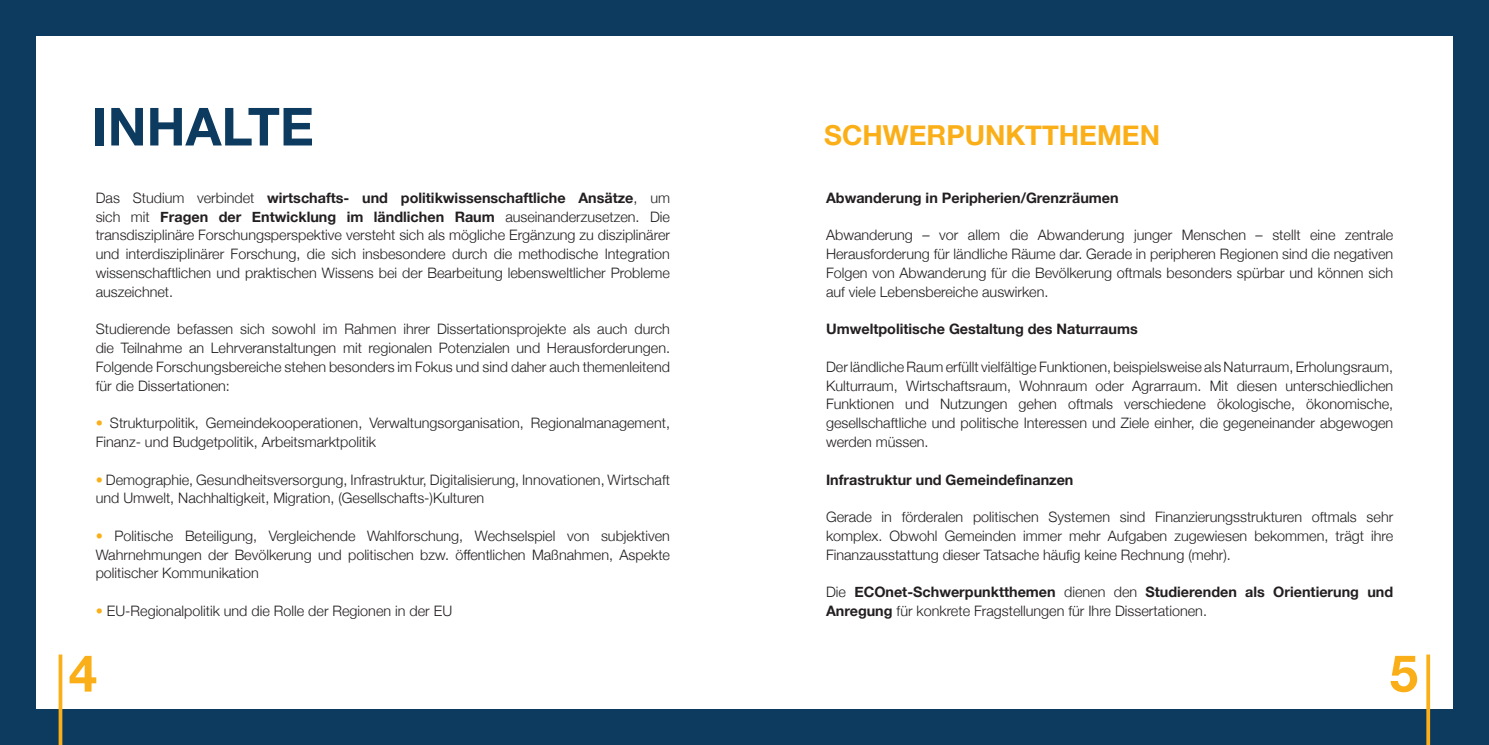
<style>
.page{position:relative;width:1489px;height:745px;background:#fff}
.page>*{position:absolute;margin:0;border:0;box-sizing:border-box;transform-origin:0 0}
.t1{font:700 52.5px "Helvetica Neue";color:#0d3b5f}
.t2{font:700 51px "Helvetica Neue";color:#faaf18}
.t3{font:700 27.5px "Helvetica Neue";color:#faaf18}
.t4{font:300 14.38px/18.8px "Helvetica Neue";color:#231f20;text-align:justify}
.t5{font:700 14.38px/18.8px "Helvetica Neue";color:#231f20}
.s1{font-weight:700}
.s2{color:#faaf18}
.s3{font-weight:300}
</style>
<div class="page">
<div style="left:0;top:709px;width:1488px;height:35px;background:#0d3b5f"></div>
<div style="left:0;top:0;width:1488px;height:35px;background:#0d3b5f"></div>
<div style="left:1453px;top:0;width:35px;height:744px;background:#0d3b5f"></div>
<hr style="left:59px;top:654px;width:3px;height:90px;background:#faaf18">
<hr style="left:1426px;top:654px;width:3px;height:90px;background:#faaf18">
<div style="left:0;top:0;width:35px;height:744px;background:#0d3b5f"></div>
<p class="t1" style="left:92px;top:85px;width:223px">INHALTE</p>
<p class="t4" style="left:96px;top:187px;width:576px">Das Studium verbindet <span class="s1">wirtschafts- und politikwissenschaftliche Ansätze</span>, um sich mit <span class="s1">Fragen der Entwicklung im ländlichen Raum</span> auseinanderzusetzen. Die transdisziplinäre Forschungsperspektive versteht sich als mögliche Ergänzung zu disziplinärer und interdisziplinärer Forschung, die sich insbesondere durch die methodische Integration wissenschaftlichen und praktischen Wissens bei der Bearbeitung lebensweltlicher Probleme auszeichnet.</p>
<p class="t4" style="left:96px;top:318px;width:576px">Studierende befassen sich sowohl im Rahmen ihrer Dissertationsprojekte als auch durch die Teilnahme an Lehrveranstaltungen mit regionalen Potenzialen und Herausforderungen.<br>Folgende Forschungsbereiche stehen besonders im Fokus und sind daher auch themenleitend für die Dissertationen:</p>
<p class="t4" style="left:96px;top:412px;width:576px"><span class="s2">•</span> Strukturpolitik, Gemeindekooperationen, Verwaltungsorganisation, Regionalmanagement,<br>Finanz- und Budgetpolitik, Arbeitsmarktpolitik</p>
<p class="t4" style="left:96px;top:468px;width:576px"><span class="s2">•</span> Demographie, Gesundheitsversorgung, Infrastruktur, Digitalisierung, Innovationen, Wirtschaft und Umwelt, Nachhaltigkeit, Migration, (Gesellschafts-)Kulturen</p>
<p class="t4" style="left:96px;top:525px;width:576px"><span class="s2">•</span> Politische Beteiligung, Vergleichende Wahlforschung, Wechselspiel von subjektiven Wahrnehmungen der Bevölkerung und politischen bzw. öffentlichen Maßnahmen, Aspekte politischer Kommunikation</p>
<p class="t4" style="left:96px;top:600px;width:358px"><span class="s2">•</span> EU-Regionalpolitik und die Rolle der Regionen in der EU</p>
<p class="t3" style="left:824px;top:114px;width:337px">SCHWERPUNKTTHEMEN</p>
<p class="t5" style="left:826px;top:189px;width:294px">Abwanderung in Peripherien/Grenzräumen</p>
<p class="t4" style="left:826px;top:225px;width:568px">Abwanderung – vor allem die Abwanderung junger Menschen – stellt eine zentrale Herausforderung für ländliche Räume dar. Gerade in peripheren Regionen sind die negativen Folgen von Abwanderung für die Bevölkerung oftmals besonders spürbar und können sich auf viele Lebensbereiche auswirken.</p>
<p class="t5" style="left:826px;top:320px;width:313px">Umweltpolitische Gestaltung des Naturraums</p>
<p class="t4" style="left:826px;top:356px;width:568px">Der ländliche Raum erfüllt vielfältige Funktionen, beispielsweise als Naturraum, Erholungsraum, Kulturraum, Wirtschaftsraum, Wohnraum oder Agrarraum. Mit diesen unterschiedlichen Funktionen und Nutzungen gehen oftmals verschiedene ökologische, ökonomische, gesellschaftliche und politische Interessen und Ziele einher, die gegeneinander abgewogen werden müssen.</p>
<p class="t5" style="left:826px;top:470px;width:249px">Infrastruktur und Gemeindefinanzen</p>
<p class="t4" style="left:826px;top:506px;width:568px">Gerade in förderalen politischen Systemen sind Finanzierungsstrukturen oftmals sehr komplex. Obwohl Gemeinden immer mehr Aufgaben zugewiesen bekommen, trägt ihre Finanzausstattung dieser Tatsache häufig keine Rechnung (mehr).</p>
<p class="t5" style="left:826px;top:582px;width:568px"><span class="s3">Die</span> ECOnet-Schwerpunktthemen <span class="s3">dienen den</span> Studierenden als Orientierung und<br>Anregung <span class="s3">für konkrete Fragstellungen für Ihre Dissertationen.</span></p>
<p class="t2" style="left:69px;top:633px;width:30px">4</p>
<p class="t2" style="left:1389px;top:633px;width:30px">5</p>
</div>
